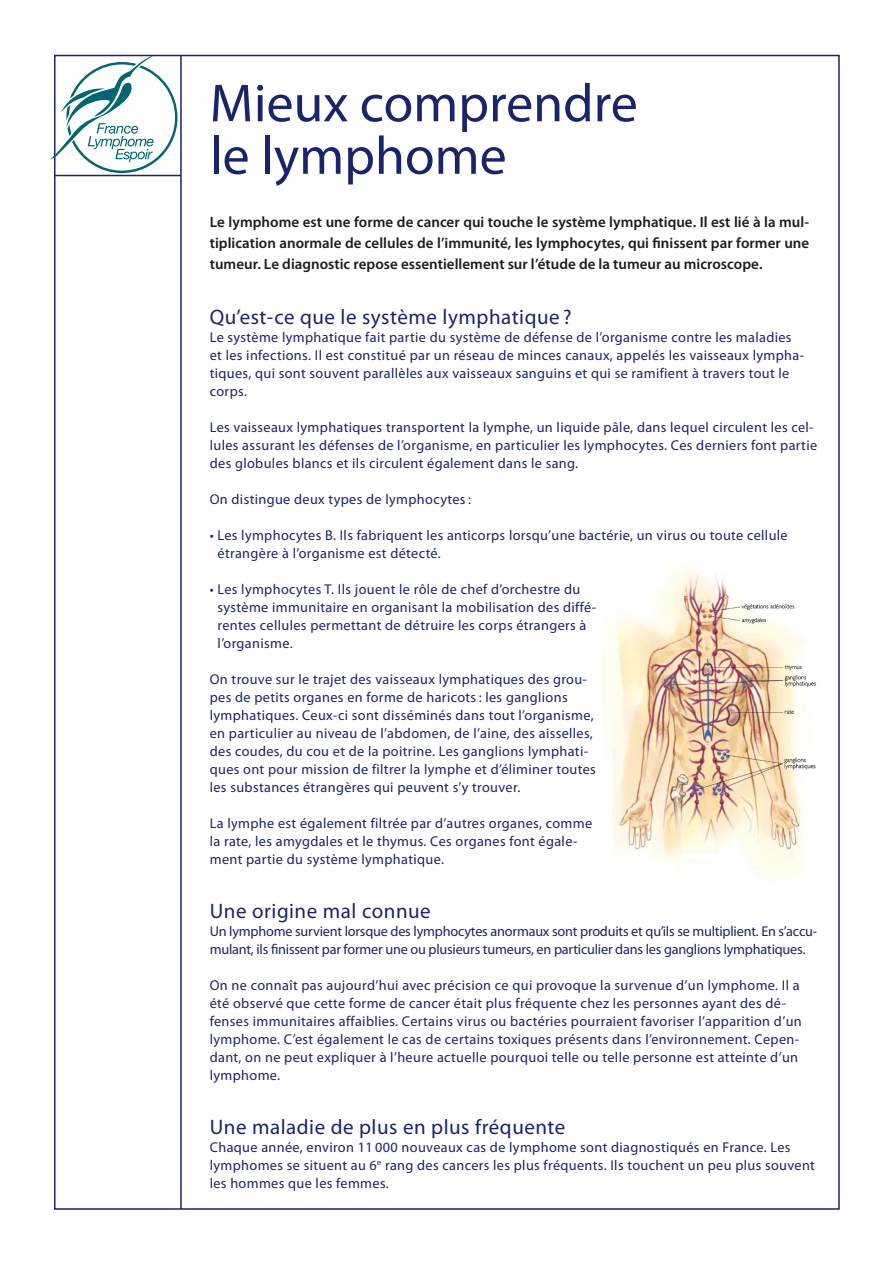
<style>
.page{position:relative;width:893px;height:1263px;background:#fff}
.page>*{position:absolute;margin:0;border:0;box-sizing:border-box;transform-origin:0 0}
.Titre{font:54px/52.5px "Myriad Pro";color:#1a246c}
.InterFLE{font:21px "Myriad Pro";letter-spacing:.025em;color:#1a246c}
.Fiche_chapô{font:600 15px/21px "Myriad Pro";color:#1b1c20;text-align:justify}
.TexteCourantFLE{font:14.25px/18px "Myriad Pro";letter-spacing:.025em;color:#1a246c}
.TexteCourantFLE-2{font:14.25px/18px "Myriad Pro";letter-spacing:-.015em;color:#1a246c}
</style>
<div class="page">
<img style="left:602px;top:568px;width:214px;height:312px">
<hr style="left:180px;top:55px;width:2px;height:1154px;background:#1a246c">
<hr style="left:55px;top:175px;width:126px;height:1px;background:#1a246c">
<svg style="left:50px;top:55px;width:127px;height:118px"></svg>
<p class="Titre" style="left:210px;top:76px;width:430px">Mieux comprendre le lymphome</p>
<p class="Fiche_chapô" style="left:210px;top:211px;width:601px">Le lymphome est une forme de cancer qui touche le système lymphatique. Il est lié à la mul&shy;tiplication anormale de cellules de l’immunité, les lymphocytes, qui finissent par former une tumeur. Le diagnostic repose essentiellement sur l’étude de la tumeur au microscope.</p>
<p class="InterFLE" style="left:210px;top:304px;width:364px">Qu’est-ce que le système lymphatique ?</p>
<p class="TexteCourantFLE" style="left:210px;top:328px;width:596px">Le système lymphatique fait partie du système de défense de l’organisme contre les maladies et les infections. Il est constitué par un réseau de minces canaux, appelés les vaisseaux lympha&shy;tiques, qui sont souvent parallèles aux vaisseaux sanguins et qui se ramifient à travers tout le corps.</p>
<p class="TexteCourantFLE" style="left:210px;top:418px;width:609px">Les vaisseaux lymphatiques transportent la lymphe, un liquide pâle, dans lequel circulent les cel&shy;lules assurant les défenses de l’organisme, en particulier les lymphocytes. Ces derniers font partie des globules blancs et ils circulent également dans le sang.</p>
<p class="TexteCourantFLE" style="left:210px;top:490px;width:263px">On distingue deux types de lymphocytes:</p>
<p class="TexteCourantFLE" style="left:218px;top:526px;width:572px;text-indent:-8px">• Les lymphocytes B. Ils fabriquent les anticorps lorsqu’une bactérie, un virus ou toute cellule étrangère à l’organisme est détecté.</p>
<p class="TexteCourantFLE" style="left:218px;top:580px;width:380px;text-indent:-8px">• Les lymphocytes T. Ils jouent le rôle de chef d’orchestre du système immunitaire en organisant la mobilisation des diffé&shy;rentes cellules permettant de détruire les corps étrangers à l’organisme.</p>
<p class="TexteCourantFLE" style="left:210px;top:670px;width:388px">On trouve sur le trajet des vaisseaux lymphatiques des grou&shy;pes de petits organes en forme de haricots: les ganglions lymphatiques. Ceux-ci sont disséminés dans tout l’organisme, en particulier au niveau de l’abdomen, de l’aine, des aisselles, des coudes, du cou et de la poitrine. Les ganglions lymphati&shy;ques ont pour mission de filtrer la lymphe et d’éliminer toutes les substances étrangères qui peuvent s’y trouver.</p>
<p class="TexteCourantFLE" style="left:210px;top:814px;width:384px">La lymphe est également filtrée par d’autres organes, comme la rate, les amygdales et le thymus. Ces organes font égale&shy;ment partie du système lymphatique.</p>
<p class="InterFLE" style="left:210px;top:898px;width:223px">Une origine mal connue</p>
<p class="TexteCourantFLE-2" style="left:210px;top:922px;width:609px">Un lymphome survient lorsque des lymphocytes anormaux sont produits et qu’ils se multiplient. En s’accu&shy;mulant, ils finissent par former une ou plusieurs tumeurs, en particulier dans les ganglions lymphatiques.</p>
<p class="TexteCourantFLE" style="left:210px;top:976px;width:594px">On ne connaît pas aujourd’hui avec précision ce qui provoque la survenue d’un lymphome. Il a été observé que cette forme de cancer était plus fréquente chez les personnes ayant des dé&shy;fenses immunitaires affaiblies. Certains virus ou bactéries pourraient favoriser l’apparition d’un lymphome. C’est également le cas de certains toxiques présents dans l’environnement. Cepen&shy;dant, on ne peut expliquer à l’heure actuelle pourquoi telle ou telle personne est atteinte d’un lymphome.</p>
<p class="InterFLE" style="left:210px;top:1114px;width:357px">Une maladie de plus en plus fréquente</p>
<p class="TexteCourantFLE" style="left:210px;top:1138px;width:607px">Chaque année, environ 11 000 nouveaux cas de lymphome sont diagnostiqués en France. Les lymphomes se situent au 6<sup>e</sup> rang des cancers les plus fréquents. Ils touchent un peu plus souvent les hommes que les femmes.</p>
</div>
